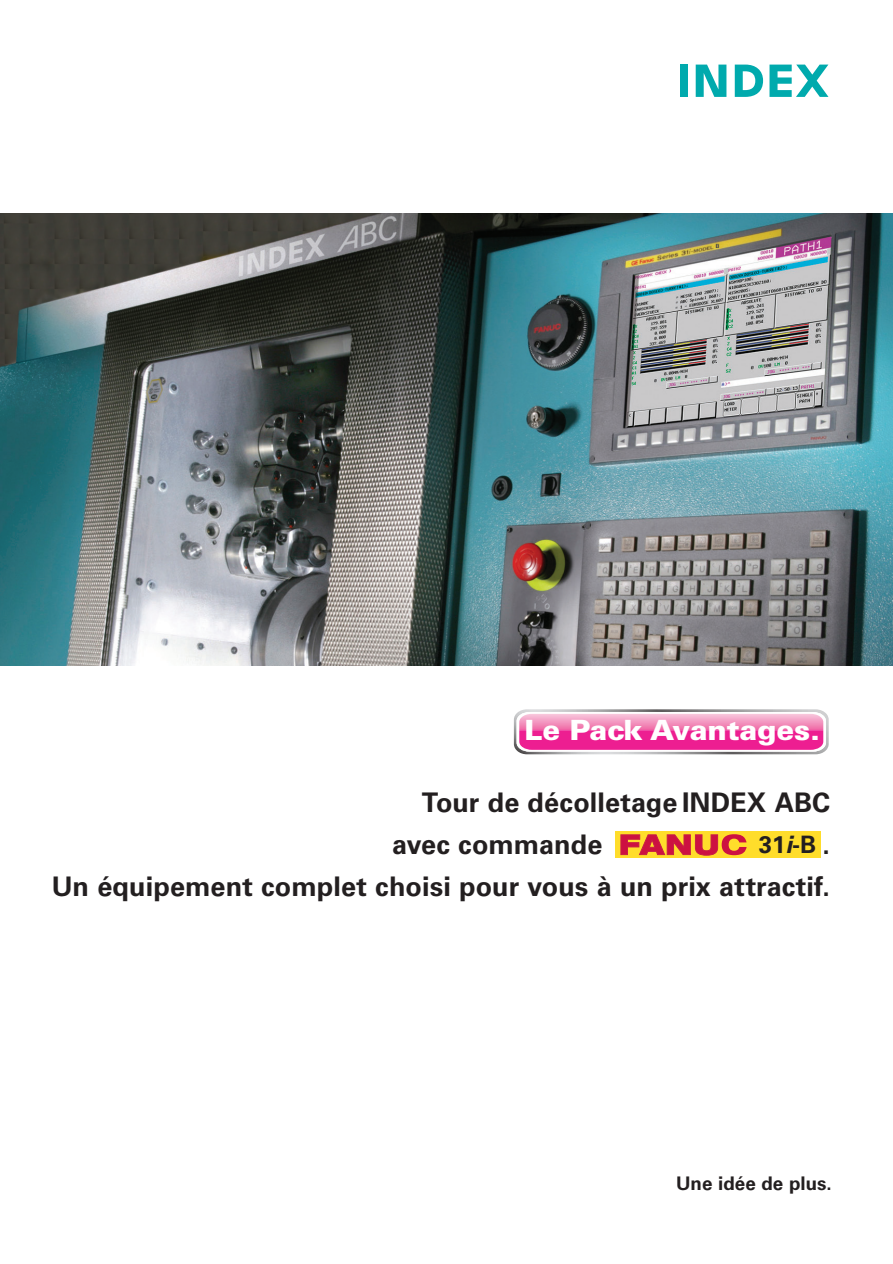
<style>
.page{position:relative;width:893px;height:1264px;background:#fff}
.page>*{position:absolute;margin:0;border:0;box-sizing:border-box;transform-origin:0 0}
.t1{font:900 27.9px "Univers";letter-spacing:-.005em;color:#fff;scale:1.05 1}
.t2{font:700 27px/42px "Univers";letter-spacing:.005em;color:#231f20}
.t3{font:700 24px "Univers";color:#231f20}
.t4{font:700 18.75px "Univers";color:#231f20}
.s1{font-style:italic}
.s2{font-size:18.9px}
</style>
<div class="page">
<img style="left:0;top:213px;width:893px;height:452px">
<div style="left:680px;top:65px;width:8px;height:32px;background:#00aaad"></div>
<svg style="left:696px;top:65px;width:30px;height:32px"></svg>
<svg style="left:735px;top:65px;width:28px;height:32px"></svg>
<svg style="left:769px;top:65px;width:59px;height:32px"></svg>
<div style="left:615px;top:830px;width:205px;height:27px;background:#ffdd2b"></div>
<svg style="left:621px;top:834px;width:125px;height:21px"></svg>
<img style="left:514px;top:709px;width:315px;height:45px">
<svg style="left:517px;top:712px;width:309px;height:39px;background:#f066af"></svg>
<p class="t1" style="left:525px;top:712px;width:283px">Le Pack Avantages.</p>
<p class="t2" style="left:392px;top:781px;width:439px;text-indent:30px">Tour de décolletage INDEX ABC avec commande</p>
<p class="t3" style="left:759px;top:830px;width:59px">31<span class="s1">i</span>-B</p>
<p class="t2" style="left:52px;top:823px;width:780px;text-align:right">.<br>Un équipement complet choisi pour vous à un prix attractif.</p>
<p class="t4" style="left:676px;top:1172px;width:157px">Une idée de plus<span class="s2">.</span></p>
</div>
